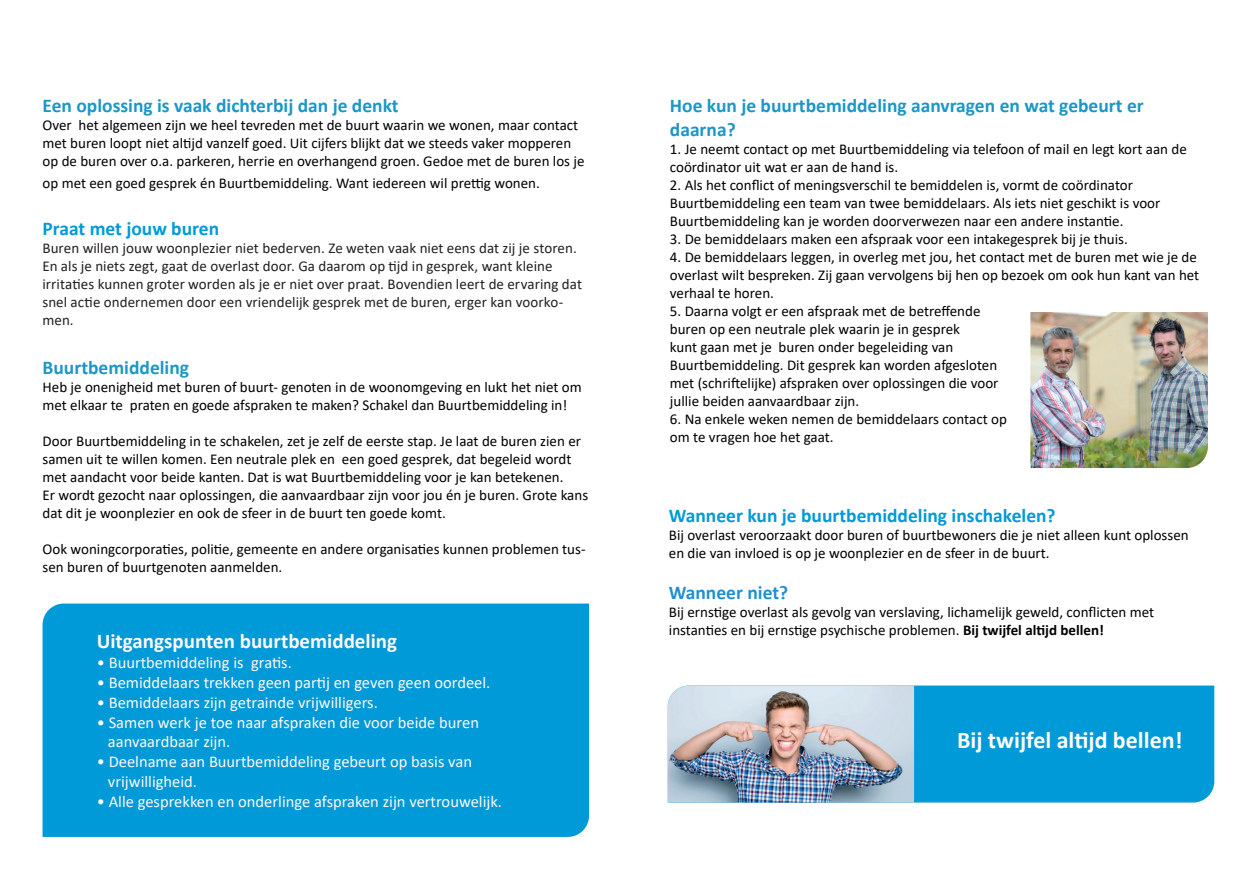
<style>
.page{position:relative;width:1259px;height:893px;background:#fff}
.page>*{position:absolute;margin:0;border:0;box-sizing:border-box;transform-origin:0 0}
.t1{font:700 24px "Calibri";color:#fefbf6}
.t2{font:700 21px "Calibri";color:#fef8f8}
.t3{font:700 19.5px/23.4px "Calibri";color:#1b97c7}
.t4{font:700 19.5px "Calibri";color:#009ad9}
.t5{font:700 19.5px "Calibri";color:#2090d0}
.t6{font:16.5px/19.8px "Calibri";color:#fef8f8}
.t7{font:15px/18px "Calibri";color:#000001}
.t8{font:15px/18px "Calibri";color:#000002}
.t9{font:15px/18px "Calibri";color:#231f20}
.t10{font:15px/18px "Calibri";color:#000204}
.s1{font-weight:700}
</style>
<div class="page">
<div style="left:43px;top:604px;width:546px;height:233px;background:#009ad9"></div>
<div style="left:914px;top:685px;width:300px;height:117px;background:#009ad9"></div>
<img style="left:668px;top:685px;width:246px;height:117px">
<img style="left:1030px;top:312px;width:178px;height:156px">
<h3 class="t3" style="left:43px;top:94px;width:358px">Een oplossing is vaak dichterbij dan je denkt</h3>
<p class="t10" style="left:43px;top:116px;width:543px">Over het algemeen zijn we heel tevreden met de buurt waarin we wonen, maar contact met buren loopt niet altijd vanzelf goed. Uit cijfers blijkt dat we steeds vaker mopperen op de buren over o.a. parkeren, herrie en overhangend groen. Gedoe met de buren los je</p>
<p class="t10" style="left:43px;top:173px;width:499px">op met een goed gesprek én Buurtbemiddeling. Want iedereen wil prettig wonen.</p>
<h3 class="t4" style="left:43px;top:214px;width:178px">Praat met jouw buren</h3>
<p class="t9" style="left:43px;top:238px;width:541px">Buren willen jouw woonplezier niet bederven. Ze weten vaak niet eens dat zij je storen.<br>En als je niets zegt, gaat de overlast door. Ga daarom op tijd in gesprek, want kleine irritaties kunnen groter worden als je er niet over praat. Bovendien leert de ervaring dat snel actie ondernemen door een vriendelijk gesprek met de buren, erger kan voorko&shy;men.</p>
<h3 class="t3" style="left:43px;top:356px;width:148px">Buurtbemiddeling</h3>
<p class="t8" style="left:43px;top:378px;width:541px">Heb je onenigheid met buren of buurt- genoten in de woonomgeving en lukt het niet om met elkaar te praten en goede afspraken te maken? Schakel dan Buurtbemiddeling in!</p>
<p class="t8" style="left:43px;top:432px;width:547px">Door Buurtbemiddeling in te schakelen, zet je zelf de eerste stap. Je laat de buren zien er samen uit te willen komen. Een neutrale plek en een goed gesprek, dat begeleid wordt met aandacht voor beide kanten. Dat is wat Buurtbemiddeling voor je kan betekenen.<br>Er wordt gezocht naar oplossingen, die aanvaardbaar zijn voor jou én je buren. Grote kans dat dit je woonplezier en ook de sfeer in de buurt ten goede komt.</p>
<p class="t8" style="left:43px;top:540px;width:544px">Ook woningcorporaties, politie, gemeente en andere organisaties kunnen problemen tus&shy;sen buren of buurtgenoten aanmelden.</p>
<h2 class="t2" style="left:97px;top:626px;width:302px">Uitgangspunten buurtbemiddeling</h2>
<p class="t6" style="left:97px;top:652px;width:197px">• Buurtbemiddeling is gratis.</p>
<p class="t6" style="left:97px;top:672px;width:395px">• Bemiddelaars trekken geen partij en geven geen oordeel.</p>
<p class="t6" style="left:97px;top:692px;width:283px">• Bemiddelaars zijn getrainde vrijwilligers.</p>
<p class="t6" style="left:108px;top:712px;width:372px;text-indent:-11px">• Samen werk je toe naar afspraken die voor beide buren aanvaardbaar zijn.</p>
<p class="t6" style="left:108px;top:751px;width:366px;text-indent:-11px">• Deelname aan Buurtbemiddeling gebeurt op basis van vrijwilligheid.</p>
<p class="t6" style="left:97px;top:791px;width:407px">• Alle gesprekken en onderlinge afspraken zijn vertrouwelijk.</p>
<h3 class="t3" style="left:670px;top:94px;width:475px">Hoe kun je buurtbemiddeling aanvragen en wat gebeurt er daarna?</h3>
<p class="t7" style="left:670px;top:139px;width:518px">1. Je neemt contact op met Buurtbemiddeling via telefoon of mail en legt kort aan de coördinator uit wat er aan de hand is.</p>
<p class="t7" style="left:670px;top:175px;width:492px">2. Als het conflict of meningsverschil te bemiddelen is, vormt de coördinator<br>Buurtbemiddeling een team van twee bemiddelaars. Als iets niet geschikt is voor<br>Buurtbemiddeling kan je worden doorverwezen naar een andere instantie.</p>
<p class="t7" style="left:670px;top:229px;width:459px">3. De bemiddelaars maken een afspraak voor een intakegesprek bij je thuis.</p>
<p class="t7" style="left:670px;top:247px;width:531px">4. De bemiddelaars leggen, in overleg met jou, het contact met de buren met wie je de overlast wilt bespreken. Zij gaan vervolgens bij hen op bezoek om ook hun kant van het verhaal te horen.</p>
<p class="t7" style="left:670px;top:301px;width:330px">5. Daarna volgt er een afspraak met de betreffende buren op een neutrale plek waarin je in gesprek<br>kunt gaan met je buren onder begeleiding van Buurtbemiddeling. Dit gesprek kan worden afgesloten met (schriftelijke) afspraken over oplossingen die voor jullie beiden aanvaardbaar zijn.</p>
<p class="t7" style="left:670px;top:409px;width:338px">6. Na enkele weken nemen de bemiddelaars contact op om te vragen hoe het gaat.</p>
<h3 class="t4" style="left:669px;top:501px;width:388px">Wanneer kun je buurtbemiddeling inschakelen?</h3>
<p class="t7" style="left:669px;top:525px;width:521px">Bij overlast veroorzaakt door buren of buurtbewoners die je niet alleen kunt oplossen en die van invloed is op je woonplezier en de sfeer in de buurt.</p>
<h3 class="t5" style="left:669px;top:579px;width:121px">Wanneer niet?</h3>
<p class="t7" style="left:669px;top:603px;width:487px">Bij ernstige overlast als gevolg van verslaving, lichamelijk geweld, conflicten met instanties en bij ernstige psychische problemen. <span class="s1">Bij twijfel altijd bellen!</span></p>
<h1 class="t1" style="left:957px;top:723px;width:227px">Bij twijfel altijd bellen!</h1>
</div>
